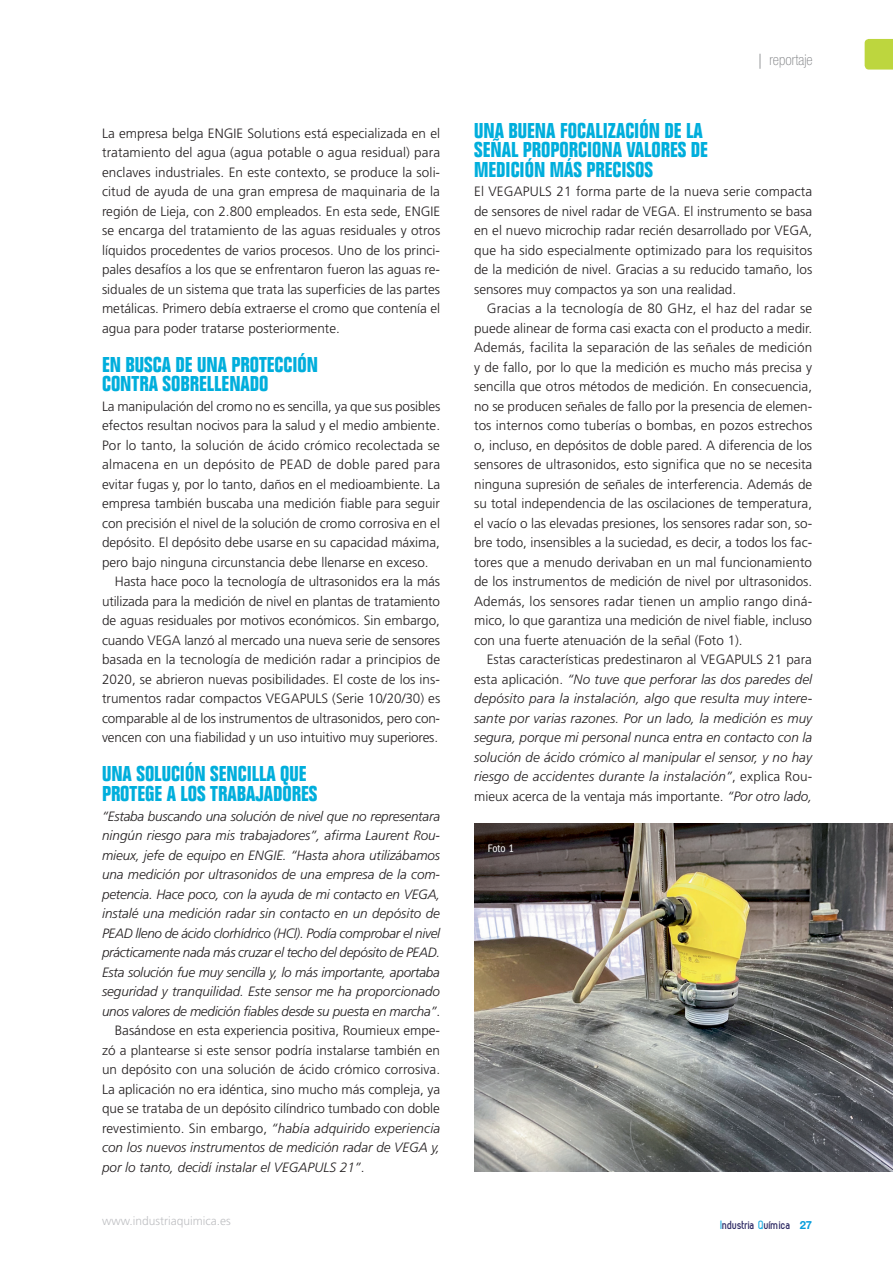
<style>
.page{position:relative;width:893px;height:1263px;background:#fff}
.page>*{position:absolute;margin:0;border:0;box-sizing:border-box;transform-origin:0 0}
._02_IQ_APARTADO{font:700 condensed 21px/19.5px "Folio";color:#00aedc}
.t1{font:100 condensed 15px "Helvetica Neue LT Std";color:#808285}
._01-TEXTO{font:300 13.5px/19.5px "Frutiger";color:#231f20;text-align:justify}
._01-TEXTO_sin_sangri{font:300 13.5px/19.5px "Frutiger";color:#231f20;text-align:justify}
._01-TEXTO_sin_sangri-2{font:italic 300 13.5px/19.5px "Frutiger";letter-spacing:-.02em;color:#231f20;text-align:justify}
._01-TEXTO-2{font:italic 300 13.5px/19.5px "Frutiger";letter-spacing:.01em;color:#231f20;text-align:justify}
.t2{font:300 12px "Frutiger";color:#bebfc2}
.t3{font:700 12px "Zag";color:#27235f}
.IQ_pie_de_foto{font:condensed 11.25px "Franklin Gothic";color:#fff}
.s1{font-style:normal}
.s2{font-style:italic}
.s3{font-family:"Frutiger";font-weight:300}
.s4{color:#1bace1}
.s5{font-family:"Helvetica Neue LT Std";font-size:11.25px;color:#069ddc}
</style>
<div class="page">
<svg style="left:865px;top:39px;width:28px;height:31px"></svg>
<img style="left:474px;top:824px;width:419px;height:347px">
<p class="_01-TEXTO_sin_sangri" style="left:102px;top:124px;width:340px">La empresa belga ENGIE Solutions está especializada en el tratamiento del agua (agua potable o agua residual) para enclaves industriales. En este contexto, se produce la soli&shy;citud de ayuda de una gran empresa de maquinaria de la región de Lieja, con 2.800 empleados. En esta sede, ENGIE se encarga del tratamiento de las aguas residuales y otros líquidos procedentes de varios procesos. Uno de los princi&shy;pales desafíos a los que se enfrentaron fueron las aguas re&shy;siduales de un sistema que trata las superficies de las partes metálicas. Primero debía extraerse el cromo que contenía el agua para poder tratarse posteriormente.</p>
<p class="_02_IQ_APARTADO" style="left:102px;top:355px;width:218px">EN BUSCA DE UNA PROTECCIÓN<br>CONTRA SOBRELLENADO</p>
<p class="_01-TEXTO_sin_sangri" style="left:102px;top:397px;width:340px">La manipulación del cromo no es sencilla, ya que sus posibles efectos resultan nocivos para la salud y el medio ambiente.<br>Por lo tanto, la solución de ácido crómico recolectada se almacena en un depósito de PEAD de doble pared para evitar fugas y, por lo tanto, daños en el medioambiente. La empresa también buscaba una medición fiable para seguir con precisión el nivel de la solución de cromo corrosiva en el depósito. El depósito debe usarse en su capacidad máxima, pero bajo ninguna circunstancia debe llenarse en exceso.</p>
<p class="_01-TEXTO" style="left:102px;top:572px;width:340px;text-indent:13px">Hasta hace poco la tecnología de ultrasonidos era la más utilizada para la medición de nivel en plantas de tratamiento de aguas residuales por motivos económicos. Sin embargo, cuando VEGA lanzó al mercado una nueva serie de sensores basada en la tecnología de medición radar a principios de 2020, se abrieron nuevas posibilidades. El coste de los ins&shy;trumentos radar compactos VEGAPULS (Serie 10/20/30) es comparable al de los instrumentos de ultrasonidos, pero con&shy;vencen con una fiabilidad y un uso intuitivo muy superiores.</p>
<p class="_02_IQ_APARTADO" style="left:102px;top:765px;width:217px">UNA SOLUCIÓN SENCILLA QUE<br>PROTEGE A LOS TRABAJADORES</p>
<p class="_01-TEXTO_sin_sangri-2" style="left:102px;top:806px;width:340px">“Estaba buscando una solución de nivel que no representara ningún riesgo para mis trabajadores”, afirma Laurent Rou&shy;mieux, jefe de equipo en ENGIE. “Hasta ahora utilizábamos una medición por ultrasonidos de una empresa de la com&shy;petencia. Hace poco, con la ayuda de mi contacto en VEGA, instalé una medición radar sin contacto en un depósito de PEAD lleno de ácido clorhídrico (HCl). Podía comprobar el nivel prácticamente nada más cruzar el techo del depósito de PEAD.<br>Esta solución fue muy sencilla y, lo más importante, aportaba seguridad y tranquilidad. Este sensor me ha proporcionado unos valores de medición fiables desde su puesta en marcha”<span class="s1">.</span></p>
<p class="_01-TEXTO" style="left:102px;top:1021px;width:340px;text-indent:13px">Basándose en esta experiencia positiva, Roumieux empe&shy;zó a plantearse si este sensor podría instalarse también en un depósito con una solución de ácido crómico corrosiva.<br>La aplicación no era idéntica, sino mucho más compleja, ya que se trataba de un depósito cilíndrico tumbado con doble revestimiento. Sin embargo, <span class="s2">“había adquirido experiencia con los nuevos instrumentos de medición radar de VEGA y, por lo tanto, decidí instalar el VEGAPULS 21”</span>.</p>
<p class="t1" style="left:758px;top:51px;width:56px"><span class="s3">|</span> reportaje</p>
<p class="_02_IQ_APARTADO" style="left:474px;top:121px;width:235px">UNA BUENA FOCALIZACIÓN DE LA<br>SEÑAL PROPORCIONA VALORES DE<br>MEDICIÓN MÁS PRECISOS</p>
<p class="_01-TEXTO_sin_sangri" style="left:474px;top:182px;width:340px">El VEGAPULS 21 forma parte de la nueva serie compacta de sensores de nivel radar de VEGA. El instrumento se basa en el nuevo microchip radar recién desarrollado por VEGA, que ha sido especialmente optimizado para los requisitos de la medición de nivel. Gracias a su reducido tamaño, los sensores muy compactos ya son una realidad.</p>
<p class="_01-TEXTO" style="left:474px;top:299px;width:340px;text-indent:13px">Gracias a la tecnología de 80 GHz, el haz del radar se puede alinear de forma casi exacta con el producto a medir.<br>Además, facilita la separación de las señales de medición y de fallo, por lo que la medición es mucho más precisa y sencilla que otros métodos de medición. En consecuencia, no se producen señales de fallo por la presencia de elemen&shy;tos internos como tuberías o bombas, en pozos estrechos o, incluso, en depósitos de doble pared. A diferencia de los sensores de ultrasonidos, esto significa que no se necesita ninguna supresión de señales de interferencia. Además de su total independencia de las oscilaciones de temperatura, el vacío o las elevadas presiones, los sensores radar son, so&shy;bre todo, insensibles a la suciedad, es decir, a todos los fac&shy;tores que a menudo derivaban en un mal funcionamiento de los instrumentos de medición de nivel por ultrasonidos.<br>Además, los sensores radar tienen un amplio rango diná&shy;mico, lo que garantiza una medición de nivel fiable, incluso con una fuerte atenuación de la señal (Foto 1).</p>
<p class="_01-TEXTO-2" style="left:474px;top:650px;width:340px;text-indent:13px"><span class="s1">Estas características predestinaron al VEGAPULS 21 para esta aplicación.</span> “No tuve que perforar las dos paredes del depósito para la instalación, algo que resulta muy intere&shy;sante por varias razones. Por un lado, la medición es muy segura, porque mi personal nunca entra en contacto con la solución de ácido crómico al manipular el sensor, y no hay riesgo de accidentes durante la instalación”<span class="s1">, explica Rou&shy;mieux acerca de la ventaja más importante.</span> “Por otro lado,</p>
<p class="IQ_pie_de_foto" style="left:488px;top:842px;width:28px">Foto 1</p>
<p class="t2" style="left:102px;top:1214px;width:130px">www.industriaquimica.es</p>
<p class="t3" style="left:720px;top:1218px;width:93px"><span class="s4">I</span>ndustria <span class="s4">Q</span>uímica <span class="s5">27</span></p>
</div>
